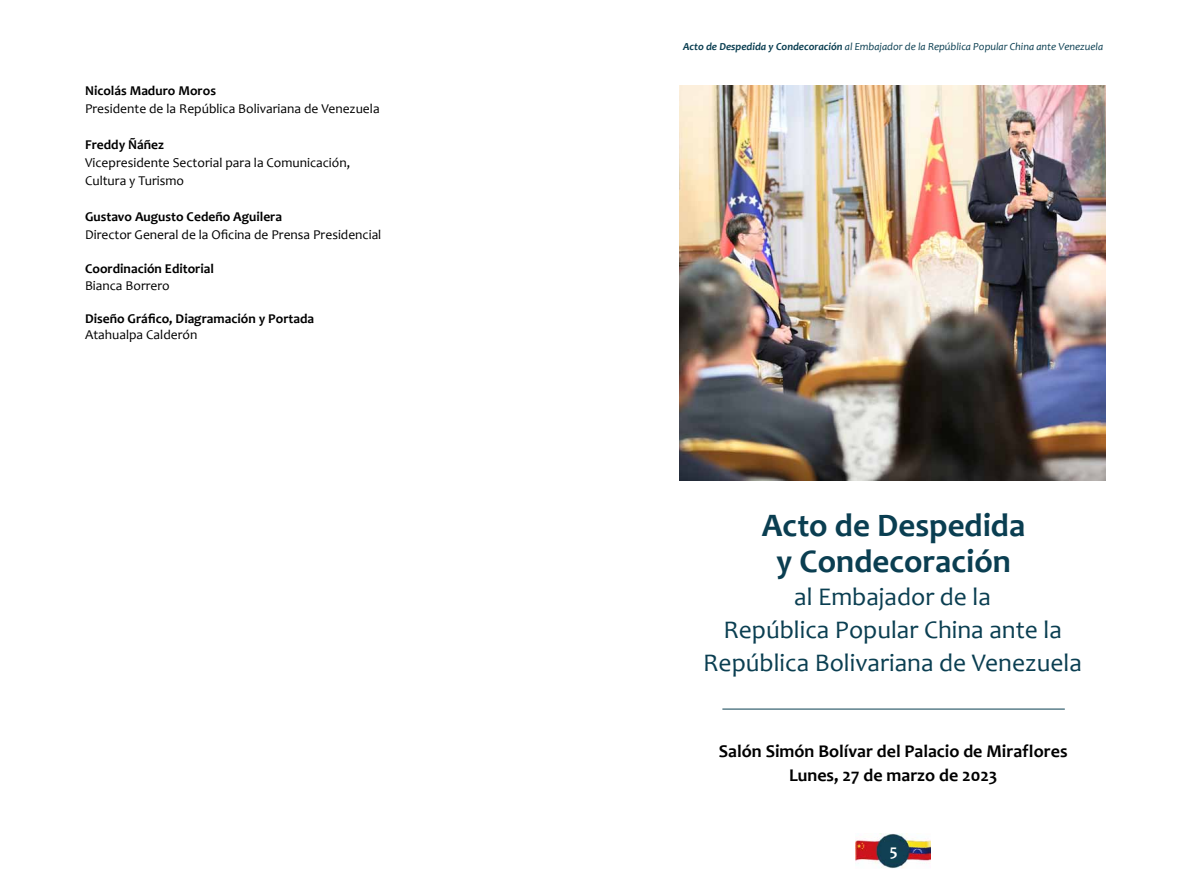
<style>
.page{position:relative;width:1191px;height:893px;background:#fff}
.page>*{position:absolute;margin:0;border:0;box-sizing:border-box;transform-origin:0 0}
.t1{font:700 33px/36px "Candara";color:#0a3e51;text-align:center}
.t2{font:25.5px/33px "Candara";color:#0a3e51;text-align:center}
.t3{font:700 18px/24px "Candara";color:#000;text-align:center}
.t4{font:700 16.5px "Candara";color:#fff}
.t5{font:13.5px/18px "Candara";color:#000}
.t6{font:700 13.5px "Candara";color:#000}
.t7{font:italic 10.8px "Candara";color:#0a3e51}
.s1{font-weight:700}
</style>
<div class="page">
<img style="left:856px;top:833px;width:74px;height:35px">
<img style="left:680px;top:85px;width:426px;height:395px">
<hr style="left:722px;top:709px;width:342px;height:1px;background:#0a3e51">
<p class="t6" style="left:85px;top:82px;width:132px">Nicolás Maduro Moros</p>
<p class="t5" style="left:85px;top:99px;width:296px">Presidente de la República Bolivariana de Venezuela</p>
<p class="t6" style="left:85px;top:136px;width:80px">Freddy Ñáñez</p>
<p class="t5" style="left:85px;top:153px;width:266px">Vicepresidente Sectorial para la Comunicación,<br>Cultura y Turismo</p>
<p class="t6" style="left:85px;top:208px;width:198px">Gustavo Augusto Cedeño Aguilera</p>
<p class="t5" style="left:85px;top:225px;width:298px">Director General de la Oficina de Prensa Presidencial</p>
<p class="t6" style="left:85px;top:260px;width:130px">Coordinación Editorial</p>
<p class="t5" style="left:85px;top:276px;width:86px">Bianca Borrero</p>
<p class="t6" style="left:85px;top:310px;width:230px">Diseño Gráfico, Diagramación y Portada</p>
<p class="t5" style="left:85px;top:326px;width:114px">Atahualpa Calderón</p>
<p class="t7" style="left:683px;top:40px;width:421px"><span class="s1">Acto de Despedida y Condecoración</span> al Embajador de la República Popular China ante Venezuela</p>
<h1 class="t1" style="left:762px;top:507px;width:265px">Acto de Despedida y Condecoración</h1>
<h2 class="t2" style="left:703px;top:580px;width:380px">al Embajador de la<br>República Popular China ante la<br>República Bolivariana de Venezuela</h2>
<h3 class="t3" style="left:719px;top:738px;width:350px">Salón Simón Bolívar del Palacio de Miraflores<br>Lunes, 27 de marzo de 2023</h3>
<p class="t4" style="left:889px;top:840px;width:9px">5</p>
</div>
